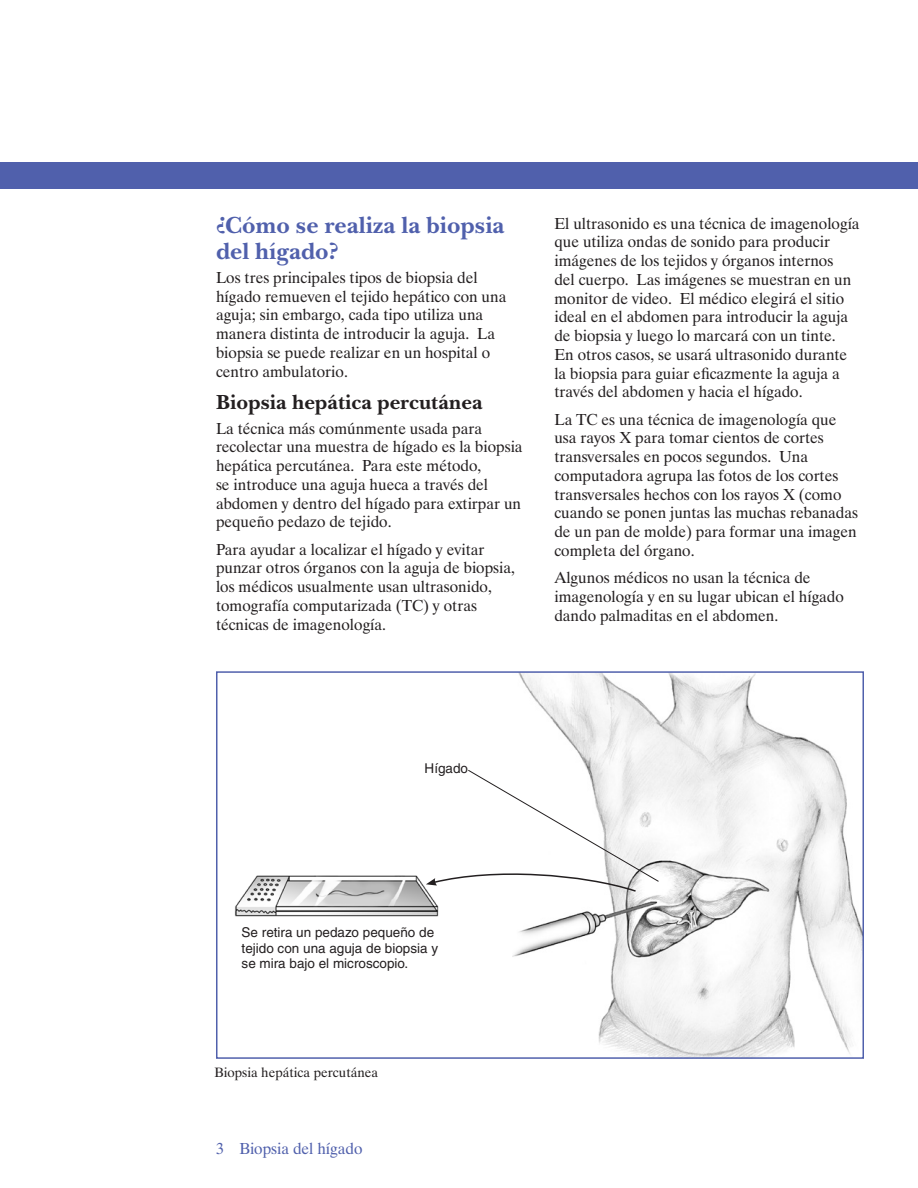
<style>
.page{position:relative;width:918px;height:1188px;background:#fff}
.page>*{position:absolute;margin:0;border:0;box-sizing:border-box;transform-origin:0 0}
.t1{font:700 24px/25.5px "New Baskerville ITC";color:#5060ac}
.t2{font:700 21px "New Baskerville ITC";color:#231f20}
.t3{font:15.9px/18.8px "Dutch 801 BT";color:#231f20}
.t4{font:15.9px "Dutch 801 BT";color:#5060ac}
.t5{font:13.5px/15.8px "Helvetica";color:#231f20}
.t6{font:13.5px "Dutch 801 BT";color:#231f20}
</style>
<div class="page">
<div style="left:0;top:162px;width:918px;height:27px;background:#5060ac"></div>
<img style="left:513px;top:674px;width:348px;height:382px">
<div style="left:216px;top:671px;width:648px;height:388px;border:2px solid #5060ac"></div>
<img style="left:234px;top:875px;width:205px;height:42px">
<svg style="left:426px;top:769px;width:234px;height:124px"></svg>
<h2 class="t1" style="left:216px;top:213px;width:290px">¿Cómo se realiza la biopsia del hígado?</h2>
<p class="t3" style="left:216px;top:268px;width:292px">Los tres principales tipos de biopsia del hígado remueven el tejido hepático con una aguja; sin embargo, cada tipo utiliza una manera distinta de introducir la aguja. La biopsia se puede realizar en un hospital o centro ambulatorio.</p>
<h3 class="t2" style="left:216px;top:390px;width:268px">Biopsia hepática percutánea</h3>
<p class="t3" style="left:216px;top:419px;width:308px">La técnica más comúnmente usada para recolectar una muestra de hígado es la biopsia hepática percutánea. Para este método,<br>se introduce una aguja hueca a través del abdomen y dentro del hígado para extirpar un pequeño pedazo de tejido.</p>
<p class="t3" style="left:216px;top:540px;width:301px">Para ayudar a localizar el hígado y evitar punzar otros órganos con la aguja de biopsia, los médicos usualmente usan ultrasonido, tomografía computarizada (TC) y otras técnicas de imagenología.</p>
<p class="t3" style="left:554px;top:214px;width:307px">El ultrasonido es una técnica de imagenología que utiliza ondas de sonido para producir imágenes de los tejidos y órganos internos<br>del cuerpo. Las imágenes se muestran en un monitor de video. El médico elegirá el sitio ideal en el abdomen para introducir la aguja de biopsia y luego lo marcará con un tinte.<br>En otros casos, se usará ultrasonido durante la biopsia para guiar eficazmente la aguja a través del abdomen y hacia el hígado.</p>
<p class="t3" style="left:554px;top:410px;width:305px">La TC es una técnica de imagenología que usa rayos X para tomar cientos de cortes transversales en pocos segundos. Una computadora agrupa las fotos de los cortes transversales hechos con los rayos X (como cuando se ponen juntas las muchas rebanadas de un pan de molde) para formar una imagen completa del órgano.</p>
<p class="t3" style="left:554px;top:568px;width:291px">Algunos médicos no usan la técnica de imagenología y en su lugar ubican el hígado dando palmaditas en el abdomen.</p>
<p class="t5" style="left:425px;top:760px;width:45px">Hígado</p>
<p class="t5" style="left:242px;top:924px;width:198px">Se retira un pedazo pequeño de tejido con una aguja de biopsia y se mira bajo el microscopio.</p>
<p class="t6" style="left:214px;top:1064px;width:165px">Biopsia hepática percutánea</p>
<p class="t4" style="left:216px;top:1139px;width:148px">3 Biopsia del hígado</p>
</div>
